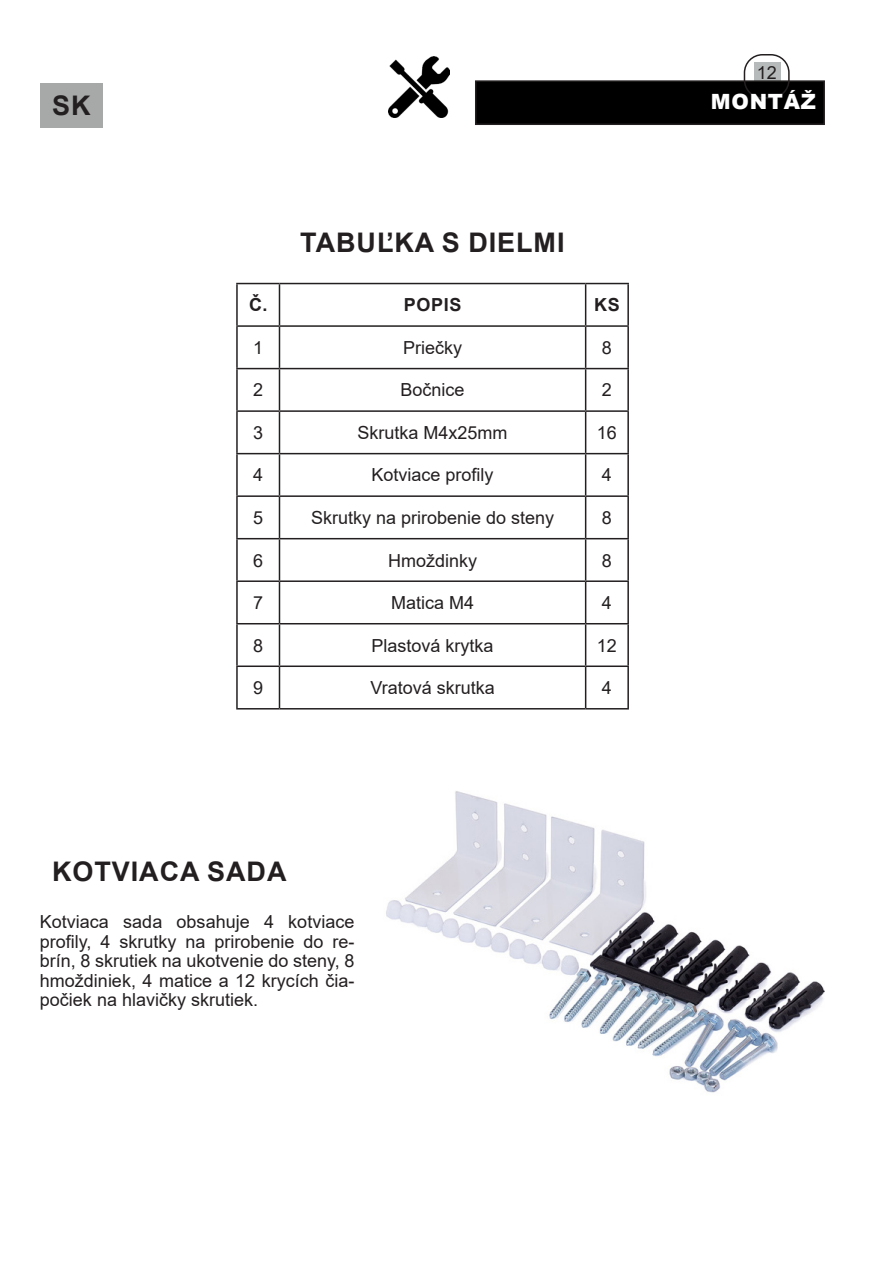
<style>
.page{position:relative;width:893px;height:1263px;background:#fff}
.page>*{position:absolute;margin:0;border:0;box-sizing:border-box;transform-origin:0 0}
.t1{font:700 27px "Arial";letter-spacing:.035em;color:#231f20}
.t2{font:900 21px "Arial";letter-spacing:.035em;color:#fff}
.Ztucneni{font:18px/19.5px "Arial";color:#231f20;text-align:justify}
.Text{font:18px "Arial";color:#231f20}
.Text-2{font:700 18px "Arial";letter-spacing:.035em;color:#231f20}
</style>
<div class="page">
<div style="left:754px;top:62px;width:26px;height:21px;background:#b7baba"></div>
<div style="left:476px;top:81px;width:348px;height:43px;background:#000"></div>
<div style="left:475px;top:80px;width:350px;height:45px;border:2px solid #231f20"></div>
<div style="left:744px;top:54px;width:46px;height:45px;border:2px solid #231f20;border-radius:18px"></div>
<div style="left:40px;top:83px;width:63px;height:45px;background:#a7a9a9"></div>
<img style="left:388px;top:57px;width:62px;height:61px">
<img style="left:386px;top:791px;width:439px;height:302px">
<hr style="left:236px;top:283px;width:43px;height:1px;background:#231f20">
<hr style="left:236px;top:284px;width:2px;height:41px;background:#231f20">
<hr style="left:279px;top:283px;width:307px;height:1px;background:#231f20">
<hr style="left:279px;top:284px;width:1px;height:41px;background:#231f20">
<hr style="left:586px;top:283px;width:43px;height:1px;background:#231f20">
<hr style="left:585px;top:284px;width:1px;height:41px;background:#231f20">
<hr style="left:627px;top:284px;width:2px;height:41px;background:#231f20">
<hr style="left:236px;top:325px;width:43px;height:2px;background:#231f20">
<hr style="left:236px;top:327px;width:2px;height:41px;background:#231f20">
<hr style="left:279px;top:325px;width:307px;height:2px;background:#231f20">
<hr style="left:279px;top:327px;width:1px;height:41px;background:#231f20">
<hr style="left:586px;top:325px;width:43px;height:2px;background:#231f20">
<hr style="left:585px;top:327px;width:1px;height:41px;background:#231f20">
<hr style="left:627px;top:327px;width:2px;height:41px;background:#231f20">
<hr style="left:236px;top:368px;width:43px;height:1px;background:#231f20">
<hr style="left:236px;top:369px;width:2px;height:41px;background:#231f20">
<hr style="left:279px;top:368px;width:307px;height:1px;background:#231f20">
<hr style="left:279px;top:369px;width:1px;height:41px;background:#231f20">
<hr style="left:586px;top:368px;width:43px;height:1px;background:#231f20">
<hr style="left:585px;top:369px;width:1px;height:41px;background:#231f20">
<hr style="left:627px;top:369px;width:2px;height:41px;background:#231f20">
<hr style="left:236px;top:410px;width:43px;height:2px;background:#231f20">
<hr style="left:236px;top:412px;width:2px;height:41px;background:#231f20">
<hr style="left:279px;top:410px;width:307px;height:2px;background:#231f20">
<hr style="left:279px;top:412px;width:1px;height:41px;background:#231f20">
<hr style="left:586px;top:410px;width:43px;height:2px;background:#231f20">
<hr style="left:585px;top:412px;width:1px;height:41px;background:#231f20">
<hr style="left:627px;top:412px;width:2px;height:41px;background:#231f20">
<hr style="left:236px;top:453px;width:43px;height:1px;background:#231f20">
<hr style="left:236px;top:454px;width:2px;height:41px;background:#231f20">
<hr style="left:279px;top:453px;width:307px;height:1px;background:#231f20">
<hr style="left:279px;top:454px;width:1px;height:41px;background:#231f20">
<hr style="left:586px;top:453px;width:43px;height:1px;background:#231f20">
<hr style="left:585px;top:454px;width:1px;height:41px;background:#231f20">
<hr style="left:627px;top:454px;width:2px;height:41px;background:#231f20">
<hr style="left:236px;top:495px;width:43px;height:2px;background:#231f20">
<hr style="left:236px;top:497px;width:2px;height:41px;background:#231f20">
<hr style="left:279px;top:495px;width:307px;height:2px;background:#231f20">
<hr style="left:279px;top:497px;width:1px;height:41px;background:#231f20">
<hr style="left:586px;top:495px;width:43px;height:2px;background:#231f20">
<hr style="left:585px;top:497px;width:1px;height:41px;background:#231f20">
<hr style="left:627px;top:497px;width:2px;height:41px;background:#231f20">
<hr style="left:236px;top:538px;width:43px;height:1px;background:#231f20">
<hr style="left:236px;top:539px;width:2px;height:41px;background:#231f20">
<hr style="left:279px;top:538px;width:307px;height:1px;background:#231f20">
<hr style="left:279px;top:539px;width:1px;height:41px;background:#231f20">
<hr style="left:586px;top:538px;width:43px;height:1px;background:#231f20">
<hr style="left:585px;top:539px;width:1px;height:41px;background:#231f20">
<hr style="left:627px;top:539px;width:2px;height:41px;background:#231f20">
<hr style="left:236px;top:580px;width:43px;height:2px;background:#231f20">
<hr style="left:236px;top:582px;width:2px;height:41px;background:#231f20">
<hr style="left:279px;top:580px;width:307px;height:2px;background:#231f20">
<hr style="left:279px;top:582px;width:1px;height:41px;background:#231f20">
<hr style="left:586px;top:580px;width:43px;height:2px;background:#231f20">
<hr style="left:585px;top:582px;width:1px;height:41px;background:#231f20">
<hr style="left:627px;top:582px;width:2px;height:41px;background:#231f20">
<hr style="left:236px;top:623px;width:43px;height:1px;background:#231f20">
<hr style="left:236px;top:624px;width:2px;height:41px;background:#231f20">
<hr style="left:279px;top:623px;width:307px;height:1px;background:#231f20">
<hr style="left:279px;top:624px;width:1px;height:41px;background:#231f20">
<hr style="left:586px;top:623px;width:43px;height:1px;background:#231f20">
<hr style="left:585px;top:624px;width:1px;height:41px;background:#231f20">
<hr style="left:627px;top:624px;width:2px;height:41px;background:#231f20">
<hr style="left:236px;top:665px;width:43px;height:2px;background:#231f20">
<hr style="left:236px;top:667px;width:2px;height:41px;background:#231f20">
<hr style="left:279px;top:665px;width:307px;height:2px;background:#231f20">
<hr style="left:279px;top:667px;width:1px;height:41px;background:#231f20">
<hr style="left:586px;top:665px;width:43px;height:2px;background:#231f20">
<hr style="left:585px;top:667px;width:1px;height:41px;background:#231f20">
<hr style="left:627px;top:667px;width:2px;height:41px;background:#231f20">
<hr style="left:236px;top:708px;width:43px;height:1px;background:#231f20">
<hr style="left:279px;top:708px;width:307px;height:1px;background:#231f20">
<hr style="left:586px;top:708px;width:43px;height:1px;background:#231f20">
<p class="Ztucneni" style="left:757px;top:62px;width:22px">12</p>
<h1 class="t1" style="left:52px;top:87px;width:40px">SK</h1>
<p class="t2" style="left:711px;top:87px;width:107px">MONTÁŽ</p>
<p class="t1" style="left:300px;top:224px;width:266px">TABUĽKA S DIELMI</p>
<p class="Text-2" style="left:249px;top:292px;width:20px">Č.</p>
<p class="Text-2" style="left:404px;top:292px;width:59px">POPIS</p>
<p class="Text-2" style="left:594px;top:292px;width:27px">KS</p>
<p class="Text" style="left:253px;top:335px;width:12px">1</p>
<p class="Text" style="left:403px;top:335px;width:61px">Priečky</p>
<p class="Text" style="left:602px;top:335px;width:12px">8</p>
<p class="Text" style="left:253px;top:378px;width:12px">2</p>
<p class="Text" style="left:401px;top:378px;width:66px">Bočnice</p>
<p class="Text" style="left:602px;top:378px;width:12px">2</p>
<p class="Text" style="left:253px;top:420px;width:12px">3</p>
<p class="Text" style="left:358px;top:420px;width:152px">Skrutka M4x25mm</p>
<p class="Text" style="left:597px;top:420px;width:22px">16</p>
<p class="Text" style="left:253px;top:463px;width:12px">4</p>
<p class="Text" style="left:372px;top:463px;width:124px">Kotviace profily</p>
<p class="Text" style="left:602px;top:463px;width:12px">4</p>
<p class="Text" style="left:253px;top:505px;width:12px">5</p>
<p class="Text" style="left:311px;top:505px;width:245px">Skrutky na prirobenie do steny</p>
<p class="Text" style="left:602px;top:505px;width:12px">8</p>
<p class="Text" style="left:253px;top:548px;width:12px">6</p>
<p class="Text" style="left:388px;top:548px;width:91px">Hmoždinky</p>
<p class="Text" style="left:602px;top:548px;width:12px">8</p>
<p class="Text" style="left:253px;top:590px;width:12px">7</p>
<p class="Text" style="left:391px;top:590px;width:85px">Matica M4</p>
<p class="Text" style="left:602px;top:590px;width:12px">4</p>
<p class="Text" style="left:253px;top:633px;width:12px">8</p>
<p class="Text" style="left:372px;top:633px;width:124px">Plastová krytka</p>
<p class="Text" style="left:597px;top:633px;width:22px">12</p>
<p class="Text" style="left:253px;top:675px;width:12px">9</p>
<p class="Text" style="left:370px;top:675px;width:126px">Vratová skrutka</p>
<p class="Text" style="left:602px;top:675px;width:12px">4</p>
<p class="t1" style="left:52px;top:852px;width:236px">KOTVIACA SADA</p>
<p class="Ztucneni" style="left:40px;top:912px;width:316px">Kotviaca sada obsahuje 4 kotviace profily, 4 skrutky na prirobenie do re&shy;brín, 8 skrutiek na ukotvenie do steny, 8 hmoždiniek, 4 matice a 12 krycích čia&shy;počiek na hlavičky skrutiek.</p>
</div>
